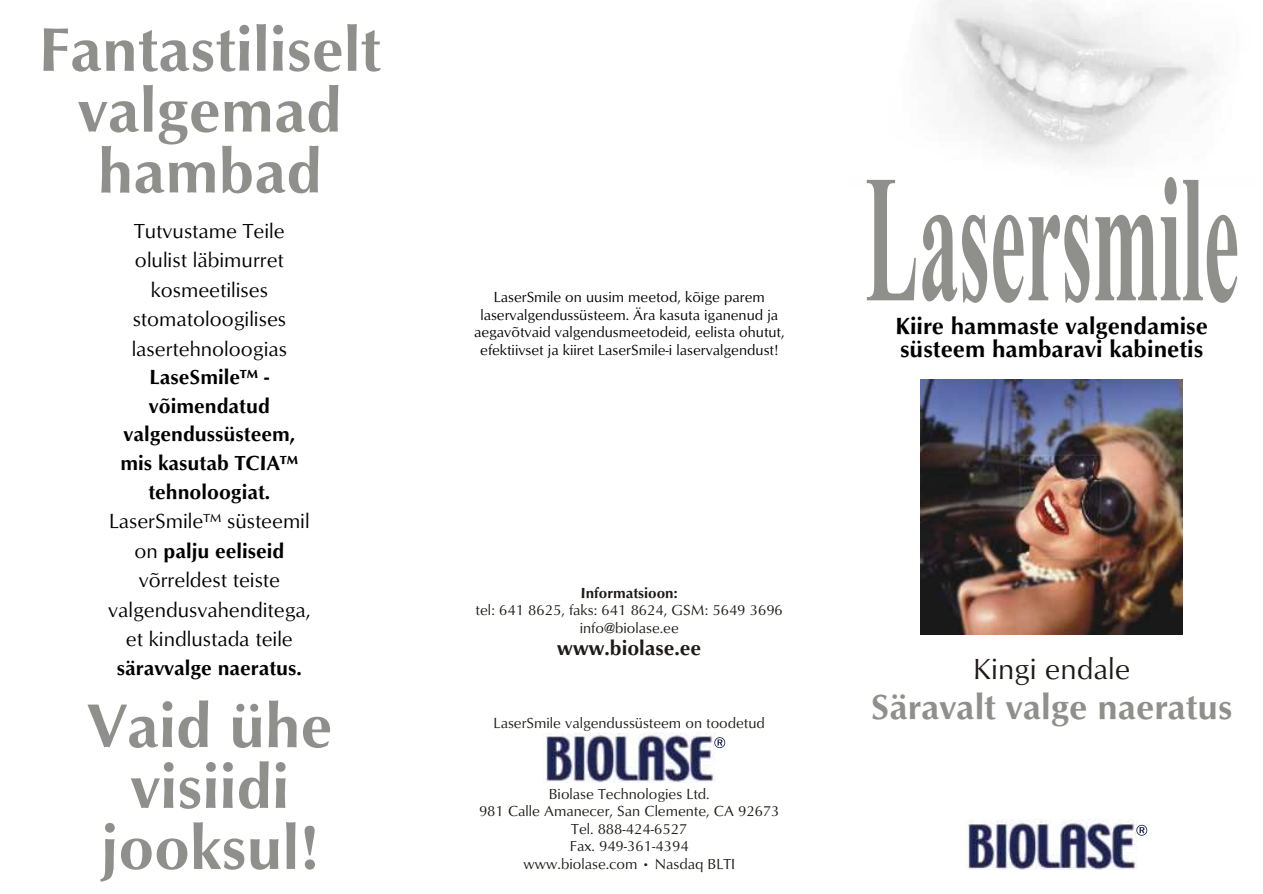
<style>
.page{position:relative;width:1263px;height:894px;background:#fff}
.page>*{position:absolute;margin:0;border:0;box-sizing:border-box;transform-origin:0 0}
.t1{font:700 181.95px "Times New Roman";color:#8f8f8c;scale:.44 1}
.t2{font:700 63px/60.9px "Optimum";color:#8f8f8c;text-align:center}
.t3{font:700 36px "Optimum";color:#8f8f8c}
.t4{font:30px "Optimum";color:#1f1a17}
.t5{font:700 24px/23.2px "Optimum";color:#000}
.t6{font:21px/29.4px "Optimum";color:#000;text-align:center}
.t7{font:700 21px/28.7px "Optimum";color:#000;text-align:center}
.t8{font:700 21px "Optimum";color:#1f1a17}
.t9{font:15px/17.5px "Optimum";color:#1f1a17;text-align:center}
.t10{font:15px/17.5px "Optimum";color:#000;text-align:center}
.t11{font:700 15px "Optimum";color:#1f1a17}
.s1{font-weight:700}
</style>
<div class="page">
<img style="left:920px;top:380px;width:262px;height:255px">
<img style="left:925px;top:0;width:289px;height:163px">
<img style="left:968px;top:820px;width:169px;height:50px">
<svg style="left:1136px;top:825px;width:11px;height:11px"></svg>
<img style="left:546px;top:732px;width:169px;height:50px">
<svg style="left:714px;top:737px;width:11px;height:11px"></svg>
<h2 class="t2" style="left:39px;top:18px;width:343px">Fantastiliselt valgemad hambad</h2>
<h3 class="t6" style="left:132px;top:215px;width:157px">Tutvustame Teile olulist läbimurret kosmeetilises stomatoloogilises lasertehnoloogias</h3>
<h3 class="t7" style="left:120px;top:363px;width:180px">LaseSmile™ - võimendatud valgendussüsteem, mis kasutab TCIA™ tehnoloogiat.</h3>
<h3 class="t6" style="left:108px;top:506px;width:204px">LaserSmile™ süsteemil on <span class="s1">palju eeliseid </span>võrreldest teiste valgendusvahenditega, et kindlustada teile</h3>
<h3 class="t7" style="left:117px;top:653px;width:187px">säravvalge naeratus.</h3>
<h2 class="t2" style="left:87px;top:695px;width:247px">Vaid ühe visiidi jooksul!</h2>
<p class="t10" style="left:474px;top:288px;width:312px">LaserSmile on uusim meetod, kõige parem laservalgendussüsteem. Ära kasuta iganenud ja aegavõtvaid valgendusmeetodeid, eelista ohutut, efektiivset ja kiiret LaserSmile-i laservalgendust!</p>
<h1 class="t1" style="left:865px;top:177px;width:851px">Lasersmile</h1>
<h3 class="t5" style="left:895px;top:314px;width:314px">Kiire hammaste valgendamise süsteem hambaravi kabinetis</h3>
<p class="t11" style="left:581px;top:584px;width:98px">Informatsioon:</p>
<p class="t9" style="left:476px;top:601px;width:309px">tel: 641 8625, faks: 641 8624, GSM: 5649 3696 info@biolase.ee</p>
<h3 class="t8" style="left:557px;top:636px;width:145px">www.biolase.ee</h3>
<p class="t9" style="left:494px;top:714px;width:273px">LaserSmile valgendussüsteem on toodetud</p>
<p class="t9" style="left:479px;top:784px;width:302px">Biolase Technologies Ltd.<br>981 Calle Amanecer, San Clemente, CA 92673<br>Tel. 888-424-6527<br>Fax. 949-361-4394<br>www.biolase.com • Nasdaq BLTI</p>
<h3 class="t4" style="left:973px;top:651px;width:159px">Kingi endale</h3>
<h3 class="t3" style="left:871px;top:686px;width:363px">Säravalt valge naeratus</h3>
</div>
